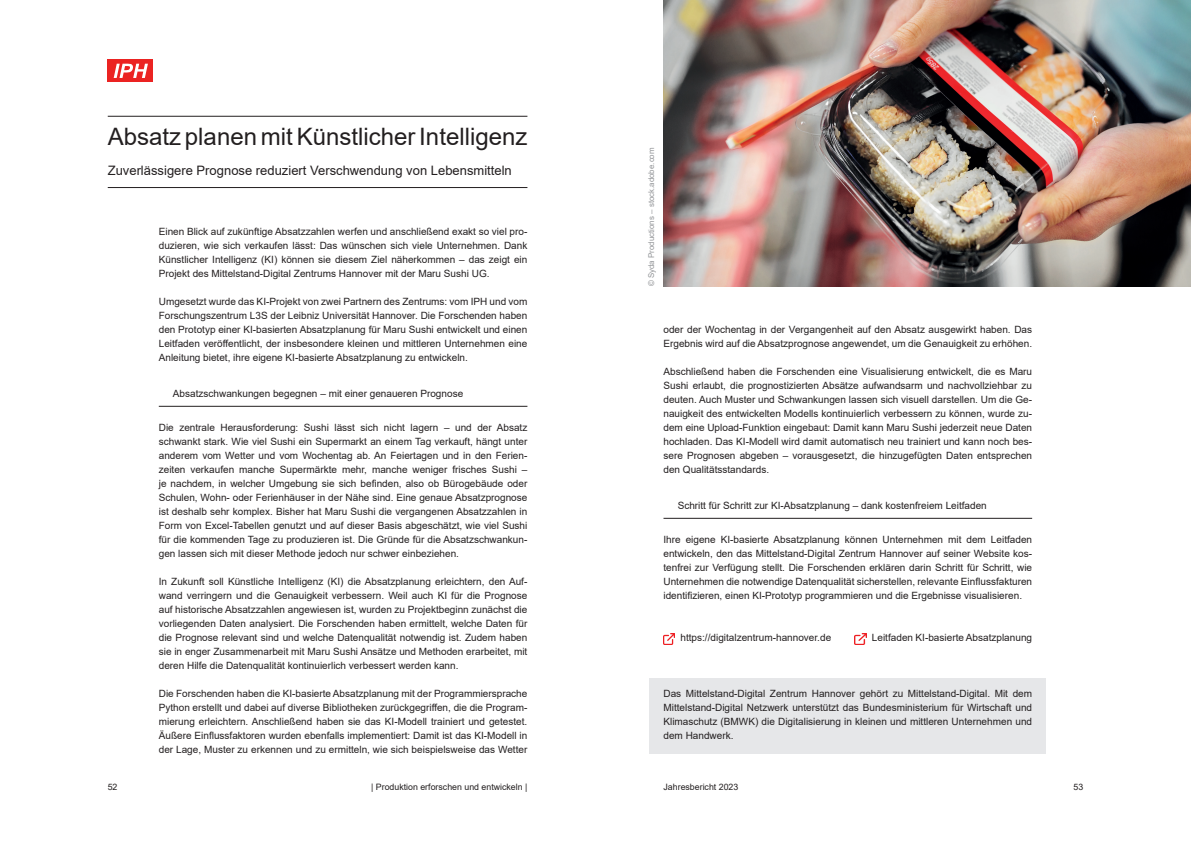
<style>
.page{position:relative;width:1191px;height:842px;background:#fff}
.page>*{position:absolute;margin:0;border:0;box-sizing:border-box;transform-origin:0 0}
.t1{font:24px "Arial";color:#231f20}
.t2{font:13px "Arial";color:#231f20}
.t3{font:10px/14px "Arial";color:#231f20;text-align:justify}
.t4{font:8.8px "Arial";color:#231f20}
.t5{font:8px "Arial";color:#939598}
</style>
<div class="page">
<div style="left:108px;top:60px;width:45px;height:22px;background:#eb2322"></div>
<svg style="left:114px;top:64px;width:34px;height:14px"></svg>
<img style="left:663px;top:0;width:528px;height:286px">
<hr style="left:663px;top:518px;width:369px;height:1px;background:#231f20">
<div style="left:649px;top:678px;width:397px;height:75px;background:#e6e7e9"></div>
<hr style="left:159px;top:406px;width:368px;height:1px;background:#231f20">
<hr style="left:108px;top:116px;width:419px;height:1px;background:#231f20">
<hr style="left:108px;top:187px;width:419px;height:1px;background:#231f20">
<svg style="left:663px;top:633px;width:12px;height:11px"></svg>
<svg style="left:855px;top:633px;width:11px;height:11px"></svg>
<h1 class="t1" style="left:108px;top:120px;width:421px">Absatz planen mit Künstlicher Intelligenz</h1>
<h2 class="t2" style="left:108px;top:161px;width:405px">Zuverlässigere Prognose reduziert Verschwendung von Lebensmitteln</h2>
<p class="t3" style="left:159px;top:225px;width:370px">Einen Blick auf zukünftige Absatzzahlen werfen und anschließend exakt so viel pro&shy;duzieren, wie sich verkaufen lässt: Das wünschen sich viele Unternehmen. Dank Künstlicher Intelligenz (KI) können sie diesem Ziel näherkommen – das zeigt ein Projekt des Mittelstand-Digital Zentrums Hannover mit der Maru Sushi UG.</p>
<p class="t3" style="left:159px;top:295px;width:370px">Umgesetzt wurde das KI-Projekt von zwei Partnern des Zentrums: vom IPH und vom Forschungszentrum L3S der Leibniz Universität Hannover. Die Forschenden haben den Prototyp einer KI-basierten Absatzplanung für Maru Sushi entwickelt und einen Leitfaden veröffentlicht, der insbesondere kleinen und mittleren Unternehmen eine Anleitung bietet, ihre eigene KI-basierte Absatzplanung zu entwickeln.</p>
<p class="t3" style="left:173px;top:387px;width:292px">Absatzschwankungen begegnen – mit einer genaueren Prognose</p>
<p class="t3" style="left:159px;top:421px;width:370px">Die zentrale Herausforderung: Sushi lässt sich nicht lagern – und der Absatz schwankt stark. Wie viel Sushi ein Supermarkt an einem Tag verkauft, hängt unter anderem vom Wetter und vom Wochentag ab. An Feiertagen und in den Ferien&shy;zeiten verkaufen manche Supermärkte mehr, manche weniger frisches Sushi – je nachdem, in welcher Umgebung sie sich befinden, also ob Bürogebäude oder Schulen, Wohn- oder Ferienhäuser in der Nähe sind. Eine genaue Absatzprognose ist deshalb sehr komplex. Bisher hat Maru Sushi die vergangenen Absatzzahlen in Form von Excel-Tabellen genutzt und auf dieser Basis abgeschätzt, wie viel Sushi für die kommenden Tage zu produzieren ist. Die Gründe für die Absatzschwankun&shy;gen lassen sich mit dieser Methode jedoch nur schwer einbeziehen.</p>
<p class="t3" style="left:159px;top:575px;width:370px">In Zukunft soll Künstliche Intelligenz (KI) die Absatzplanung erleichtern, den Auf&shy;wand verringern und die Genauigkeit verbessern. Weil auch KI für die Prognose auf historische Absatzzahlen angewiesen ist, wurden zu Projektbeginn zunächst die vorliegenden Daten analysiert. Die Forschenden haben ermittelt, welche Daten für die Prognose relevant sind und welche Datenqualität notwendig ist. Zudem haben sie in enger Zusammenarbeit mit Maru Sushi Ansätze und Methoden erarbeitet, mit deren Hilfe die Datenqualität kontinuierlich verbessert werden kann.</p>
<p class="t3" style="left:159px;top:687px;width:370px">Die Forschenden haben die KI-basierte Absatzplanung mit der Programmiersprache Python erstellt und dabei auf diverse Bibliotheken zurückgegriffen, die die Program&shy;mierung erleichtern. Anschließend haben sie das KI-Modell trainiert und getestet.<br>Äußere Einflussfaktoren wurden ebenfalls implementiert: Damit ist das KI-Modell in der Lage, Muster zu erkennen und zu ermitteln, wie sich beispielsweise das Wetter</p>
<p class="t5" style="left:646px;top:286px;width:140px;rotate:-90deg">© Syda Productions – stock.adobe.com</p>
<p class="t3" style="left:663px;top:323px;width:370px">oder der Wochentag in der Vergangenheit auf den Absatz ausgewirkt haben. Das<br>Ergebnis wird auf die Absatzprognose angewendet, um die Genauigkeit zu erhöhen.</p>
<p class="t3" style="left:663px;top:365px;width:370px">Abschließend haben die Forschenden eine Visualisierung entwickelt, die es Maru Sushi erlaubt, die prognostizierten Absätze aufwandsarm und nachvollziehbar zu deuten. Auch Muster und Schwankungen lassen sich visuell darstellen. Um die Ge&shy;nauigkeit des entwickelten Modells kontinuierlich verbessern zu können, wurde zu&shy;dem eine Upload-Funktion eingebaut: Damit kann Maru Sushi jederzeit neue Daten hochladen. Das KI-Modell wird damit automatisch neu trainiert und kann noch bes&shy;sere Prognosen abgeben – vorausgesetzt, die hinzugefügten Daten entsprechen den Qualitätsstandards.</p>
<p class="t3" style="left:677px;top:499px;width:311px">Schritt für Schritt zur KI-Absatzplanung – dank kostenfreiem Leitfaden</p>
<p class="t3" style="left:663px;top:533px;width:370px">Ihre eigene KI-basierte Absatzplanung können Unternehmen mit dem Leitfaden entwickeln, den das Mittelstand-Digital Zentrum Hannover auf seiner Website kos&shy;tenfrei zur Verfügung stellt. Die Forschenden erklären darin Schritt für Schritt, wie Unternehmen die notwendige Datenqualität sicherstellen, relevante Einflussfakturen identifizieren, einen KI-Prototyp programmieren und die Ergebnisse visualisieren.</p>
<p class="t3" style="left:680px;top:631px;width:152px">https://digitalzentrum-hannover.de</p>
<p class="t3" style="left:872px;top:631px;width:162px">Leitfaden KI-basierte Absatzplanung</p>
<p class="t3" style="left:663px;top:687px;width:370px">Das Mittelstand-Digital Zentrum Hannover gehört zu Mittelstand-Digital. Mit dem Mittelstand-Digital Netzwerk unterstützt das Bundesministerium für Wirtschaft und Klimaschutz (BMWK) die Digitalisierung in kleinen und mittleren Unternehmen und dem Handwerk.</p>
<p class="t4" style="left:108px;top:781px;width:11px">52</p>
<p class="t4" style="left:371px;top:781px;width:158px">| Produktion erforschen und entwickeln |</p>
<p class="t4" style="left:663px;top:781px;width:76px">Jahresbericht 2023</p>
<p class="t4" style="left:1073px;top:781px;width:11px">53</p>
</div>
